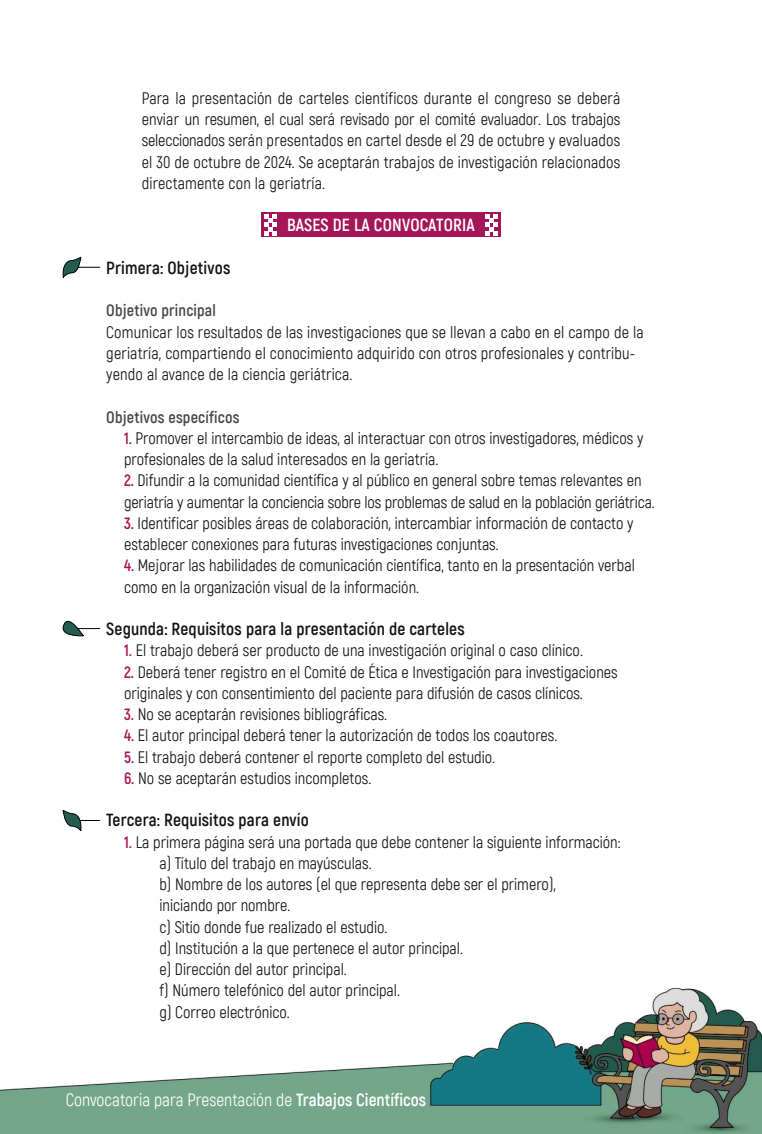
<style>
.page{position:relative;width:762px;height:1134px;background:#fff}
.page>*{position:absolute;margin:0;border:0;box-sizing:border-box;transform-origin:0 0}
.t1{font:700 17.5px "Akrobat";letter-spacing:.01em;color:#111314}
.t2{font:17.5px "Akrobat";color:#fff}
.t3{font:700 17.5px "Akrobat";letter-spacing:.01em;color:#fff}
.t4{font:16.25px/21.2px "Akrobat";color:#111314}
.t5{font:700 16.25px "Akrobat";letter-spacing:.01em;color:#474747}
.s1{font-weight:700;color:#a41658}
.s2{font-weight:700}
</style>
<div class="page">
<div style="left:261px;top:212px;width:240px;height:25px;background:#a41658"></div>
<svg style="left:264px;top:215px;width:13px;height:20px"></svg>
<svg style="left:485px;top:215px;width:12px;height:20px"></svg>
<hr style="left:70px;top:267px;width:30px;height:1px;background:#000">
<svg style="left:62px;top:257px;width:19px;height:21px"></svg>
<hr style="left:70px;top:628px;width:30px;height:1px;background:#000">
<svg style="left:62px;top:620px;width:22px;height:17px"></svg>
<hr style="left:70px;top:820px;width:30px;height:1px;background:#000">
<svg style="left:62px;top:810px;width:20px;height:21px"></svg>
<img style="left:0;top:988px;width:762px;height:146px">
<p class="t4" style="left:142px;top:88px;width:480px;text-align:justify">Para la presentación de carteles científicos durante el congreso se deberá enviar un resumen, el cual será revisado por el comité evaluador. Los trabajos seleccionados serán presentados en cartel desde el 29 de octubre y evaluados el 30 de octubre de 2024. Se aceptarán trabajos de investigación relacionados directamente con la geriatría.</p>
<p class="t3" style="left:287px;top:214px;width:189px">BASES DE LA CONVOCATORIA</p>
<p class="t1" style="left:106px;top:257px;width:125px">Primera: Objetivos</p>
<p class="t5" style="left:106px;top:301px;width:111px">Objetivo principal</p>
<p class="t4" style="left:106px;top:321px;width:539px">Comunicar los resultados de las investigaciones que se llevan a cabo en el campo de la geriatría, compartiendo el conocimiento adquirido con otros profesionales y contribu&shy;yendo al avance de la ciencia geriátrica.</p>
<p class="t5" style="left:106px;top:407px;width:135px">Objetivos específicos</p>
<p class="t4" style="left:124px;top:428px;width:521px"><span class="s1">1.</span> Promover el intercambio de ideas, al interactuar con otros investigadores, médicos y profesionales de la salud interesados en la geriatría.</p>
<p class="t4" style="left:124px;top:470px;width:532px"><span class="s1">2.</span> Difundir a la comunidad científica y al público en general sobre temas relevantes en geriatría y aumentar la conciencia sobre los problemas de salud en la población geriátrica.</p>
<p class="t4" style="left:124px;top:513px;width:511px"><span class="s1">3.</span> Identificar posibles áreas de colaboración, intercambiar información de contacto y establecer conexiones para futuras investigaciones conjuntas.</p>
<p class="t4" style="left:124px;top:555px;width:512px"><span class="s1">4.</span> Mejorar las habilidades de comunicación científica, tanto en la presentación verbal como en la organización visual de la información.</p>
<p class="t1" style="left:106px;top:618px;width:360px">Segunda: Requisitos para la presentación de carteles</p>
<p class="t4" style="left:124px;top:640px;width:460px"><span class="s1">1.</span> El trabajo deberá ser producto de una investigación original o caso clínico.</p>
<p class="t4" style="left:124px;top:661px;width:495px"><span class="s1">2.</span> Deberá tener registro en el Comité de Ética e Investigación para investigaciones originales y con consentimiento del paciente para difusión de casos clínicos.</p>
<p class="t4" style="left:124px;top:704px;width:265px"><span class="s1">3.</span> No se aceptarán revisiones bibliográficas.</p>
<p class="t4" style="left:124px;top:725px;width:435px"><span class="s1">4.</span> El autor principal deberá tener la autorización de todos los coautores.</p>
<p class="t4" style="left:124px;top:746px;width:373px"><span class="s1">5.</span> El trabajo deberá contener el reporte completo del estudio.</p>
<p class="t4" style="left:124px;top:768px;width:249px"><span class="s1">6.</span> No se aceptarán estudios incompletos.</p>
<p class="t1" style="left:106px;top:809px;width:204px">Tercera: Requisitos para envío</p>
<p class="t4" style="left:159px;top:831px;width:462px;text-indent:-35px"><span class="s1">1.</span> La primera página será una portada que debe contener la siguiente información: a) Título del trabajo en mayúsculas.<br>b) Nombre de los autores (el que representa debe ser el primero),<br>iniciando por nombre.<br>c) Sitio donde fue realizado el estudio.<br>d) Institución a la que pertenece el autor principal.<br>e) Dirección del autor principal.<br>f) Número telefónico del autor principal.<br>g) Correo electrónico.</p>
<p class="t2" style="left:66px;top:1089px;width:362px">Convocatoria para Presentación de <span class="s2">Trabajos Científicos</span></p>
</div>
